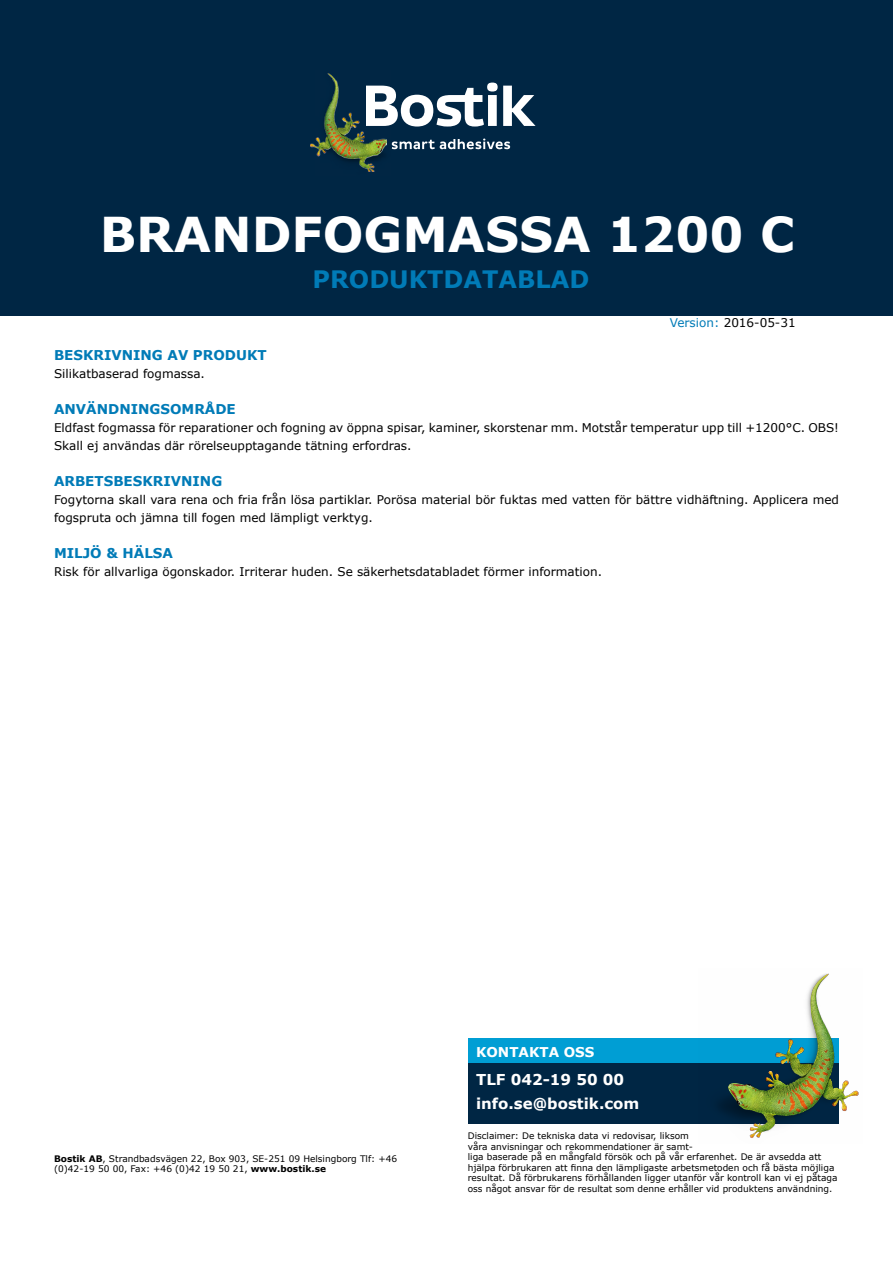
<style>
.page{position:relative;width:893px;height:1263px;background:#fff}
.page>*{position:absolute;margin:0;border:0;box-sizing:border-box;transform-origin:0 0}
.t1{font:700 48px "Verdana";color:#fff}
.t2{font:700 24px "Verdana";color:#007bb7}
.t3{font:700 23.55px "Verdana";color:#fff}
.t4{font:700 19.05px "Verdana";color:#fff}
.t5{font:700 15px/24px "Verdana";color:#fff}
.t6{font:700 13.5px "Verdana";color:#007bb7}
.t7{font:700 13.5px "Verdana";color:#fff}
.t8{font:12px/18px "Verdana";color:#000}
.t9{font:9px/10.5px "Verdana";color:#000}
.s1{color:#007bb7}
.s2{font-weight:700}
</style>
<div class="page">
<div style="left:0;top:0;width:893px;height:316px;background:#002644"></div>
<img style="left:311px;top:73px;width:75px;height:98px">
<svg style="left:392px;top:139px;width:118px;height:10px"></svg>
<svg style="left:366px;top:83px;width:170px;height:44px"></svg>
<div style="left:469px;top:1038px;width:370px;height:26px;background:#009ed4"></div>
<div style="left:469px;top:1063px;width:370px;height:61px;background:#002644"></div>
<img style="left:719px;top:973px;width:140px;height:165px">
<h1 class="t1" style="left:100px;top:201px;width:697px">BRANDFOGMASSA 1200 C</h1>
<h2 class="t2" style="left:313px;top:262px;width:278px">PRODUKTDATABLAD</h2>
<h3 class="t8" style="left:670px;top:313px;width:127px"><span class="s1">Version:</span> 2016-05-31</h3>
<h3 class="t6" style="left:54px;top:346px;width:214px">BESKRIVNING AV PRODUKT</h3>
<h3 class="t8" style="left:54px;top:365px;width:152px">Silikatbaserad fogmassa.</h3>
<h3 class="t6" style="left:54px;top:400px;width:183px">ANVÄNDNINGSOMRÅDE</h3>
<h3 class="t8" style="left:54px;top:419px;width:786px">Eldfast fogmassa för reparationer och fogning av öppna spisar, kaminer, skorstenar mm. Motstår temperatur upp till +1200°C. OBS!<br>Skall ej användas där rörelseupptagande tätning erfordras.</h3>
<h3 class="t6" style="left:54px;top:472px;width:170px">ARBETSBESKRIVNING</h3>
<h3 class="t8" style="left:54px;top:491px;width:786px">Fogytorna skall vara rena och fria från lösa partiklar. Porösa material bör fuktas med vatten för bättre vidhäftning. Applicera med fogspruta och jämna till fogen med lämpligt verktyg.</h3>
<h3 class="t6" style="left:54px;top:544px;width:121px">MILJÖ &amp; HÄLSA</h3>
<h3 class="t8" style="left:54px;top:563px;width:550px">Risk för allvarliga ögonskador. Irriterar huden. Se säkerhetsdatabladet förmer information.</h3>
<p class="t9" style="left:54px;top:1153px;width:345px"><span class="s2">Bostik AB</span>, Strandbadsvägen 22, Box 903, SE-251 09 Helsingborg Tlf: +46 (0)42-19 50 00, Fax: +46 (0)42 19 50 21, <span class="s2">www.bostik.se</span></p>
<h3 class="t7" style="left:476px;top:1042px;width:120px">KONTAKTA OSS</h3>
<h3 class="t5" style="left:476px;top:1067px;width:165px">TLF 042-19 50 00 info.se@bostik.com</h3>
<h3 class="t4" style="left:476px;top:1063px;width:118px">Smart help</h3>
<h3 class="t3" style="left:476px;top:1083px;width:219px">1-800-726-7845</h3>
<p class="t9" style="left:468px;top:1130px;width:371px">Disclaimer: De tekniska data vi redovisar, liksom<br>våra anvisningar och rekommendationer är samt-<br>liga baserade på en mångfald försök och på vår erfarenhet. De är avsedda att hjälpa förbrukaren att finna den lämpligaste arbetsmetoden och få bästa möjliga resultat. Då förbrukarens förhållanden ligger utanför vår kontroll kan vi ej påtaga oss något ansvar för de resultat som denne erhåller vid produktens användning.</p>
</div>
